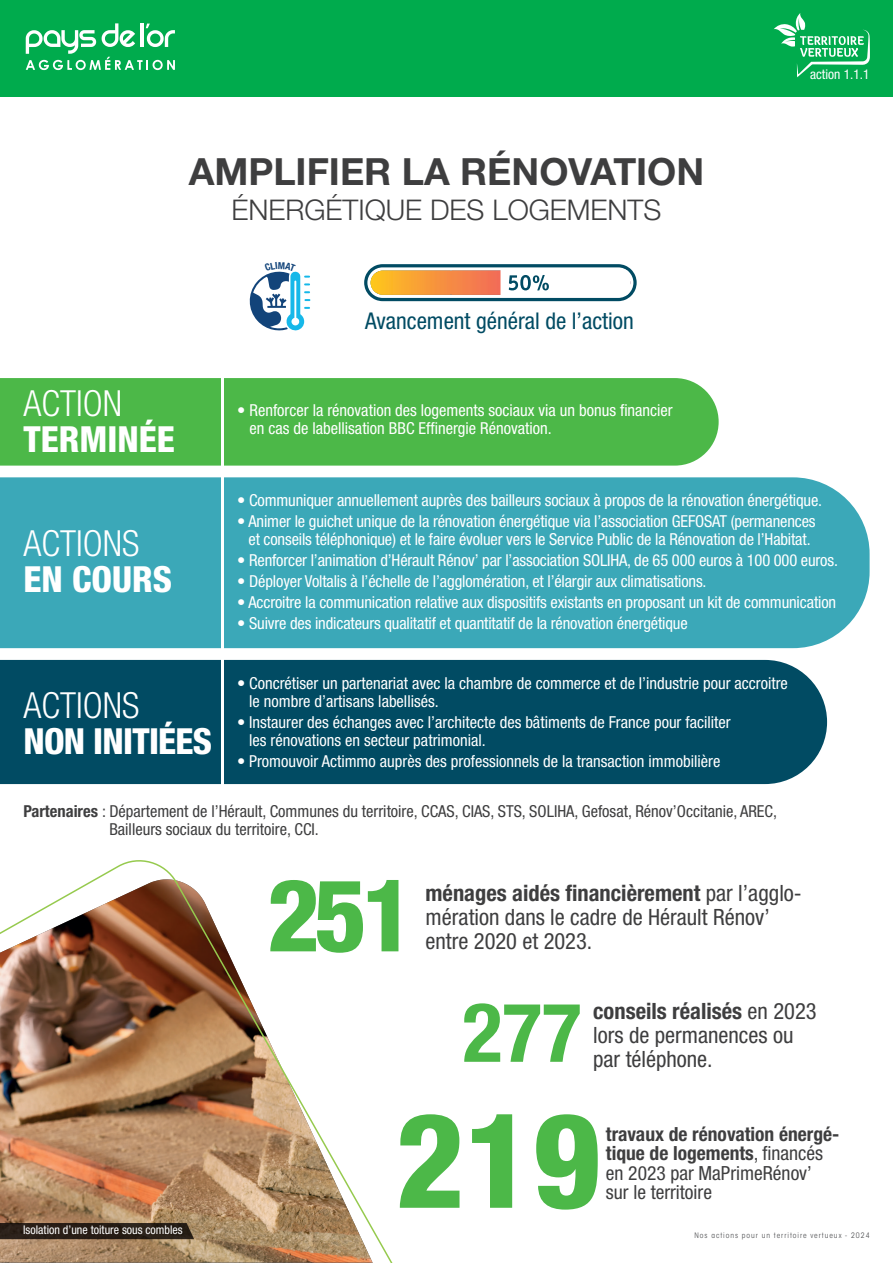
<style>
.page{position:relative;width:893px;height:1263px;background:#fff}
.page>*{position:absolute;margin:0;border:0;box-sizing:border-box;transform-origin:0 0}
.t1{font:800 condensed 132px "Helvetica Neue LT Std";color:#4cb848}
.t2{font:800 condensed 100.8px "Helvetica Neue LT Std";color:#4cb848}
.t3{font:700 condensed 82.5px "Helvetica Neue LT Std";color:#4cb848}
.t4{font:700 37.5px "Helvetica Neue LT Std";color:#3e3e3f}
.t5{font:300 condensed 36px "Helvetica Neue LT Std";color:#fff}
.t6{font:800 condensed 36px "Helvetica Neue LT Std";color:#fff}
.t7{font:800 condensed 36px "Helvetica Neue LT Std";letter-spacing:-.02em;color:#fff}
.t8{font:300 28.5px "Helvetica Neue LT Std";color:#3e3e3f}
.t9{font:condensed 23.1px "Helvetica Neue LT Std";color:#014b63}
.t10{font:condensed 22.5px/24px "Helvetica Neue LT Std";color:#3e3e3f}
.t11{font:condensed 19.5px/19.5px "Helvetica Neue LT Std";color:#3e3e3f}
.t12{font:condensed 16.5px/18px "Helvetica Neue LT Std";letter-spacing:-.01em;color:#fff}
.t13{font:condensed 16.5px/18px "Helvetica Neue LT Std";color:#3e3e3f}
.t14{font:condensed 13.5px "Helvetica Neue LT Std";color:#fff}
.t15{font:condensed 12px "Helvetica Neue LT Std";color:#fff}
.t16{font:condensed 7.5px "ITC Avant Garde Std";letter-spacing:.13em;color:#57585a}
.s1{font-weight:700}
</style>
<div class="page">
<div style="left:0;top:660px;width:827px;height:124px;background:#014b63"></div>
<img style="left:0;top:860px;width:393px;height:403px">
<div style="left:0;top:477px;width:870px;height:171px;background:#3ba8b8"></div>
<div style="left:0;top:378px;width:719px;height:88px;background:#4cb848"></div>
<svg style="left:0;top:1223px;width:194px;height:16px;background:#2a1f17"></svg>
<div style="left:0;top:0;width:893px;height:97px;background:#00ab4d"></div>
<hr style="left:221px;top:375px;width:3px;height:415px;background:#fff">
<svg style="left:364px;top:264px;width:273px;height:37px"></svg>
<svg style="left:774px;top:13px;width:96px;height:64px"></svg>
<svg style="left:26px;top:23px;width:149px;height:47px"></svg>
<svg style="left:249px;top:271px;width:61px;height:60px"></svg>
<h3 class="t4" style="left:189px;top:149px;width:517px">AMPLIFIER LA RÉNOVATION</h3>
<h3 class="t8" style="left:232px;top:192px;width:431px">ÉNERGÉTIQUE DES LOGEMENTS</h3>
<p class="t14" style="left:810px;top:66px;width:61px">action 1.1.1</p>
<h3 class="t5" style="left:23px;top:382px;width:100px">ACTION</h3>
<h3 class="t6" style="left:23px;top:416px;width:153px">TERMINÉE</h3>
<h3 class="t5" style="left:23px;top:523px;width:117px">ACTIONS</h3>
<h3 class="t6" style="left:23px;top:557px;width:150px">EN COURS</h3>
<h3 class="t9" style="left:365px;top:307px;width:270px">Avancement général de l’action</h3>
<p class="t12" style="left:249px;top:401px;width:425px;text-indent:-12px">• Renforcer la rénovation des logements sociaux via un bonus financier en cas de labellisation BBC Effinergie Rénovation.</p>
<p class="t12" style="left:237px;top:491px;width:586px">• Communiquer annuellement auprès des bailleurs sociaux à propos de la rénovation énergétique.</p>
<p class="t12" style="left:237px;top:512px;width:580px;text-align:center">• Animer le guichet unique de la rénovation énergétique via l’association GEFOSAT (permanences et conseils téléphonique) et le faire évoluer vers le Service Public de la Rénovation de l’Habitat.</p>
<p class="t12" style="left:237px;top:551px;width:602px">• Renforcer l’animation d’Hérault Rénov’ par l’association SOLIHA, de 65 000 euros à 100 000 euros.</p>
<p class="t12" style="left:237px;top:572px;width:471px">• Déployer Voltalis à l’échelle de l’agglomération, et l’élargir aux climatisations.</p>
<p class="t12" style="left:237px;top:593px;width:600px">• Accroitre la communication relative aux dispositifs existants en proposant un kit de communication</p>
<p class="t12" style="left:237px;top:614px;width:452px">• Suivre des indicateurs qualitatif et quantitatif de la rénovation énergétique</p>
<p class="t12" style="left:249px;top:674px;width:540px;text-indent:-12px">• Concrétiser un partenariat avec la chambre de commerce et de l’industrie pour accroitre le nombre d’artisans labellisés.</p>
<p class="t12" style="left:249px;top:713px;width:483px;text-indent:-12px">• Instaurer des échanges avec l’architecte des bâtiments de France pour faciliter les rénovations en secteur patrimonial.</p>
<p class="t12" style="left:237px;top:752px;width:485px">• Promouvoir Actimmo auprès des professionnels de la transaction immobilière</p>
<p class="t13" style="left:109px;top:802px;width:669px;text-indent:-86px"><span class="s1">Partenaires</span> : Département de l’Hérault, Communes du territoire, CCAS, CIAS, STS, SOLIHA, Gefosat, Rénov’Occitanie, AREC,<br>Bailleurs sociaux du territoire, CCI.</p>
<h3 class="t5" style="left:23px;top:684px;width:117px">ACTIONS</h3>
<h3 class="t7" style="left:23px;top:718px;width:190px">NON INITIÉES</h3>
<h2 class="t2" style="left:267px;top:853px;width:149px">251</h2>
<h3 class="t10" style="left:426px;top:881px;width:378px"><span class="s1">ménages aidés financièrement</span> par l’agglo&shy;mération dans le cadre de Hérault Rénov’</h3>
<h3 class="t10" style="left:426px;top:929px;width:168px">entre 2020 et 2023.</h3>
<h3 class="t3" style="left:463px;top:982px;width:120px">277</h3>
<h3 class="t10" style="left:593px;top:999px;width:225px"><span class="s1">conseils réalisés</span> en 2023 lors de permanences ou par téléphone.</h3>
<p class="t15" style="left:23px;top:1223px;width:161px">Isolation d’une toiture sous combles</p>
<h1 class="t1" style="left:395px;top:1079px;width:207px">219</h1>
<p class="t11" style="left:606px;top:1124px;width:235px"><span class="s1">travaux de rénovation énergé&shy;tique de logements</span>, financés en 2023 par MaPrimeRénov’ sur le territoire</p>
<p class="t16" style="left:694px;top:1230px;width:177px">Nos actions pour un territoire vertueux - 2024</p>
</div>
